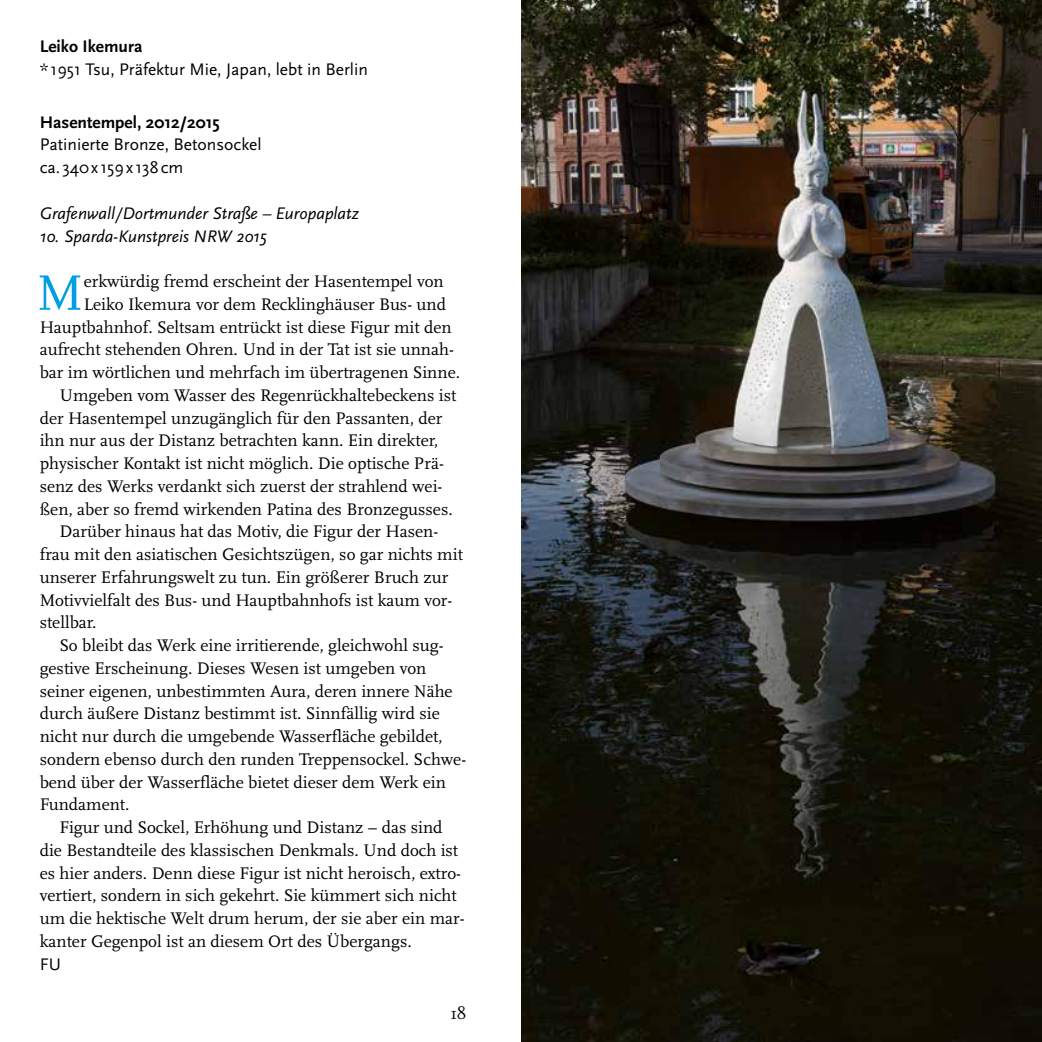
<style>
.page{position:relative;width:1042px;height:1042px;background:#fff}
.page>*{position:absolute;margin:0;border:0;box-sizing:border-box;transform-origin:0 0}
.t1{font:51.98px "Scala";color:#009fe3}
.t2{font:17.5px "Scala";color:#000}
.t3{font:17.5px/22.8px "Scala Sans";color:#000}
.t4{font:italic 17.5px "Scala Sans";color:#000}
.t5{font:700 17.5px "Scala Sans";color:#000}
</style>
<div class="page">
<img style="left:521px;top:0;width:521px;height:1042px">
<p class="t5" style="left:40px;top:37px;width:104px">Leiko Ikemura</p>
<p class="t3" style="left:40px;top:58px;width:330px">*1951 Tsu, Präfektur Mie, Japan, lebt in Berlin</p>
<p class="t5" style="left:40px;top:113px;width:182px">Hasentempel, 2012/2015</p>
<p class="t3" style="left:40px;top:134px;width:223px">Patinierte Bronze, Betonsockel ca. 340x 159x 138 cm</p>
<p class="t4" style="left:40px;top:203px;width:321px">Grafenwall/Dortmunder Straße – Europaplatz</p>
<p class="t4" style="left:40px;top:226px;width:228px">10. Sparda-Kunstpreis NRW 2015</p>
<h1 class="t1" style="left:37px;top:264px;width:48px">M</h1>
<p class="t2" style="left:84px;top:272px;width:361px">erkwürdig fremd erscheint der Hasentempel von</p>
<p class="t2" style="left:84px;top:294px;width:364px">Leiko Ikemura vor dem Recklinghäuser Bus- und</p>
<p class="t2" style="left:40px;top:317px;width:413px">Hauptbahnhof. Seltsam entrückt ist diese Figur mit den</p>
<p class="t2" style="left:40px;top:340px;width:416px">aufrecht stehenden Ohren. Und in der Tat ist sie unnah-</p>
<p class="t2" style="left:40px;top:363px;width:422px">bar im wörtlichen und mehrfach im übertragenen Sinne.</p>
<p class="t2" style="left:60px;top:385px;width:398px">Umgeben vom Wasser des Regenrückhaltebeckens ist</p>
<p class="t2" style="left:40px;top:408px;width:404px">der Hasentempel unzugänglich für den Passanten, der</p>
<p class="t2" style="left:40px;top:431px;width:400px">ihn nur aus der Distanz betrachten kann. Ein direkter,</p>
<p class="t2" style="left:40px;top:454px;width:406px">physischer Kontakt ist nicht möglich. Die optische Prä-</p>
<p class="t2" style="left:40px;top:476px;width:404px">senz des Werks verdankt sich zuerst der strahlend wei-</p>
<p class="t2" style="left:40px;top:499px;width:414px">ßen, aber so fremd wirkenden Patina des Bronzegusses.</p>
<p class="t2" style="left:60px;top:522px;width:380px">Darüber hinaus hat das Motiv, die Figur der Hasen-</p>
<p class="t2" style="left:40px;top:545px;width:425px">frau mit den asiatischen Gesichtszügen, so gar nichts mit</p>
<p class="t2" style="left:40px;top:567px;width:410px">unserer Erfahrungswelt zu tun. Ein größerer Bruch zur</p>
<p class="t2" style="left:40px;top:590px;width:414px">Motivvielfalt des Bus- und Hauptbahnhofs ist kaum vor-</p>
<p class="t2" style="left:40px;top:613px;width:58px">stellbar.</p>
<p class="t2" style="left:60px;top:636px;width:385px">So bleibt das Werk eine irritierende, gleichwohl sug-</p>
<p class="t2" style="left:40px;top:658px;width:388px">gestive Erscheinung. Dieses Wesen ist umgeben von</p>
<p class="t2" style="left:40px;top:681px;width:414px">seiner eigenen, unbestimmten Aura, deren innere Nähe</p>
<p class="t2" style="left:40px;top:704px;width:402px">durch äußere Distanz bestimmt ist. Sinnfällig wird sie</p>
<p class="t2" style="left:40px;top:727px;width:404px">nicht nur durch die umgebende Wasserfläche gebildet,</p>
<p class="t2" style="left:40px;top:749px;width:428px">sondern ebenso durch den runden Treppensockel. Schwe-</p>
<p class="t2" style="left:40px;top:772px;width:408px">bend über der Wasserfläche bietet dieser dem Werk ein</p>
<p class="t2" style="left:40px;top:795px;width:91px">Fundament.</p>
<p class="t2" style="left:60px;top:818px;width:384px">Figur und Sockel, Erhöhung und Distanz – das sind</p>
<p class="t2" style="left:40px;top:840px;width:420px">die Bestandteile des klassischen Denkmals. Und doch ist</p>
<p class="t2" style="left:40px;top:863px;width:423px">es hier anders. Denn diese Figur ist nicht heroisch, extro-</p>
<p class="t2" style="left:40px;top:886px;width:418px">vertiert, sondern in sich gekehrt. Sie kümmert sich nicht</p>
<p class="t2" style="left:40px;top:909px;width:426px">um die hektische Welt drum herum, der sie aber ein mar-</p>
<p class="t2" style="left:40px;top:931px;width:373px">kanter Gegenpol ist an diesem Ort des Übergangs.</p>
<p class="t3" style="left:40px;top:953px;width:23px">FU</p>
<p class="t2" style="left:450px;top:1004px;width:18px">18</p>
</div>
